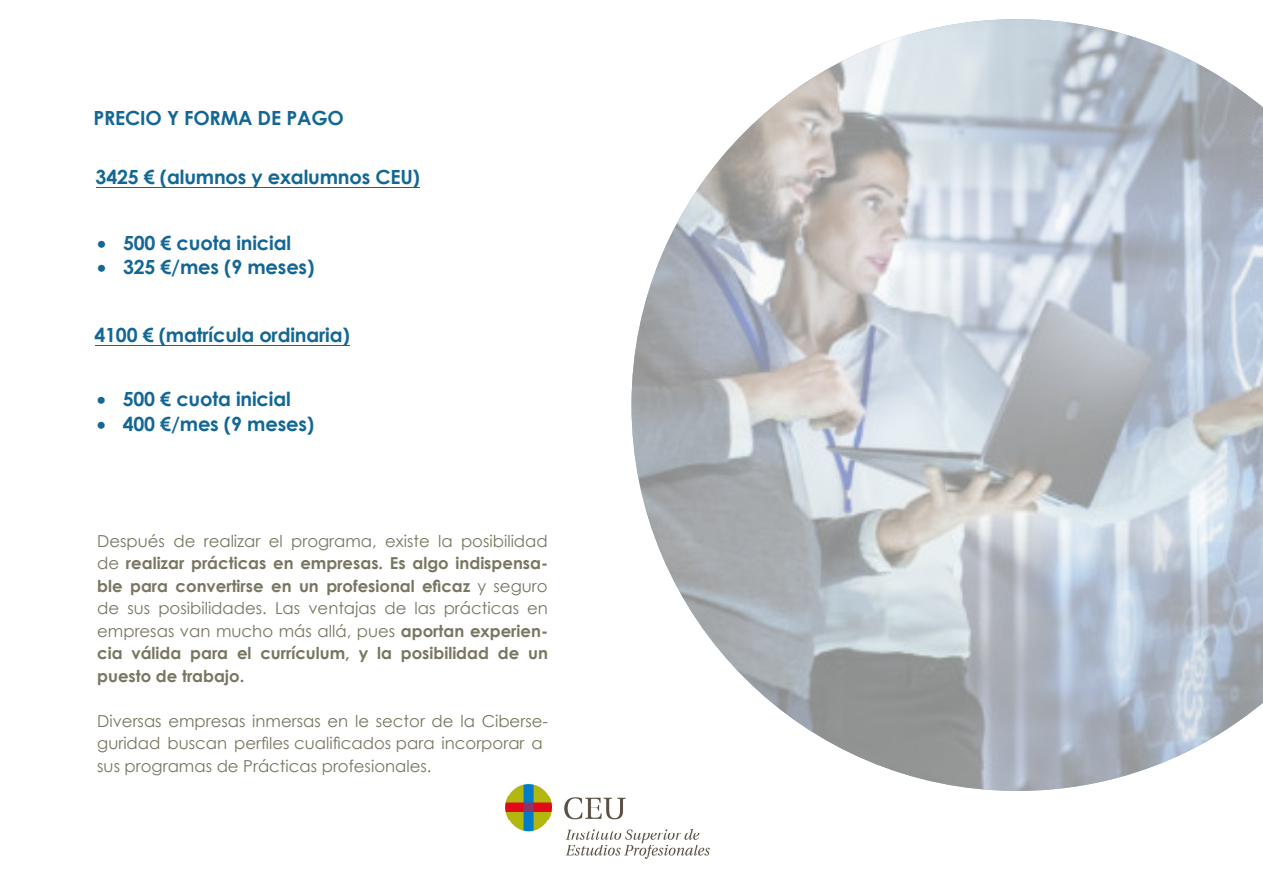
<style>
.page{position:relative;width:1263px;height:893px;background:#fff}
.page>*{position:absolute;margin:0;border:0;box-sizing:border-box;transform-origin:0 0}
.t1{font:700 19.5px "Century Gothic";letter-spacing:-.01em;color:#136794}
.t2{font:700 16.5px/22.5px "Century Gothic";color:#787661;text-align:justify}
.t3{font:16.5px/22.5px "Century Gothic";color:#787661}
.s1{font-weight:400}
</style>
<div class="page">
<img style="left:631px;top:19px;width:632px;height:772px">
<img style="left:506px;top:784px;width:203px;height:75px">
<hr style="left:96px;top:187px;width:324px;height:1px;background:#136794">
<hr style="left:95px;top:345px;width:254px;height:1px;background:#136794">
<p class="t1" style="left:93px;top:106px;width:252px">PRECIO Y FORMA DE PAGO</p>
<p class="t1" style="left:96px;top:165px;width:326px">3425 € (alumnos y exalumnos CEU)</p>
<p class="t1" style="left:97px;top:231px;width:195px">• 500 € cuota inicial</p>
<p class="t1" style="left:97px;top:255px;width:219px">• 325 €/mes (9 meses)</p>
<p class="t1" style="left:94px;top:323px;width:257px">4100 € (matrícula ordinaria)</p>
<p class="t1" style="left:97px;top:387px;width:195px">• 500 € cuota inicial</p>
<p class="t1" style="left:97px;top:411px;width:219px">• 400 €/mes (9 meses)</p>
<p class="t2" style="left:97px;top:529px;width:452px"><span class="s1">Después de realizar el programa, existe la posibilidad de</span> realizar prácticas en empresas. Es algo indispensa&shy;ble para convertirse en un profesional eficaz <span class="s1">y seguro de sus posibilidades. Las ventajas de las prácticas en empresas van mucho más allá, pues</span> aportan experien&shy;cia válida para el currículum, y la posibilidad de un puesto de trabajo.</p>
<p class="t3" style="left:97px;top:709px;width:452px">Diversas empresas inmersas en le sector de la Ciberse&shy;guridad buscan perfiles cualificados para incorporar a sus programas de Prácticas profesionales.</p>
</div>
